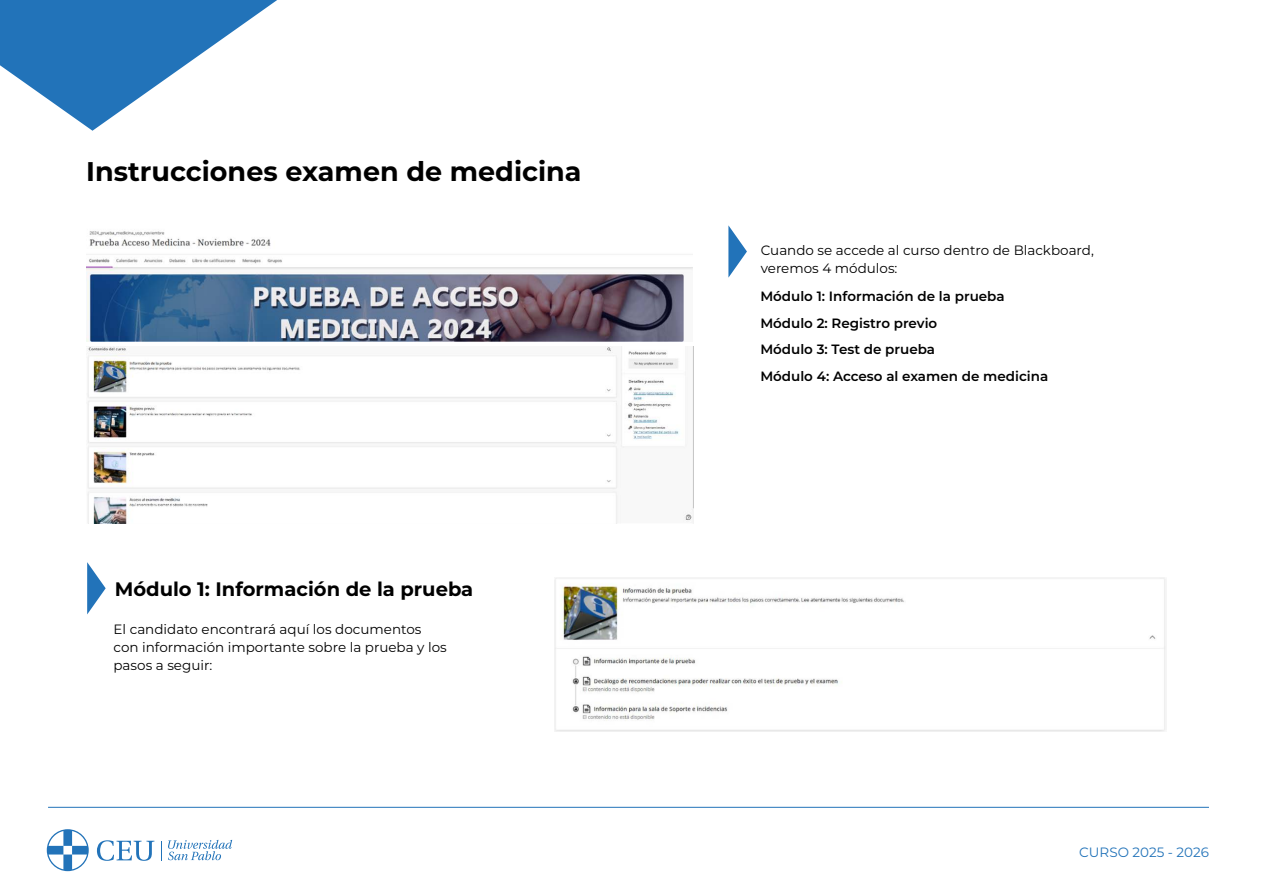
<style>
.page{position:relative;width:1263px;height:893px;background:#fff}
.page>*{position:absolute;margin:0;border:0;box-sizing:border-box;transform-origin:0 0}
.t1{font:700 27px "Montserrat";color:#000}
.t2{font:700 19.5px "Montserrat";color:#000}
.t3{font:13.5px/18px "Montserrat";color:#000}
.t4{font:600 13.5px/26.5px "Montserrat";color:#000}
.t5{font:13.5px "Montserrat";color:#2273b9}
</style>
<div class="page">
<svg style="left:161px;top:841px;width:1px;height:19px"></svg>
<svg style="left:168px;top:840px;width:64px;height:20px"></svg>
<svg style="left:97px;top:840px;width:57px;height:21px"></svg>
<svg style="left:47px;top:829px;width:42px;height:42px"></svg>
<hr style="left:48px;top:807px;width:1161px;height:1px;background:#2273b9">
<svg style="left:0;top:0;width:277px;height:131px"></svg>
<img style="left:87px;top:346px;width:606px;height:178px">
<img style="left:86px;top:231px;width:607px;height:110px">
<svg style="left:728px;top:225px;width:19px;height:53px"></svg>
<svg style="left:87px;top:562px;width:19px;height:52px"></svg>
<img style="left:554px;top:577px;width:612px;height:155px">
<h1 class="t1" style="left:86px;top:152px;width:497px">Instrucciones examen de medicina</h1>
<h2 class="t2" style="left:115px;top:575px;width:360px">Módulo 1: Información de la prueba</h2>
<p class="t3" style="left:114px;top:620px;width:335px">El candidato encontrará aquí los documentos con información importante sobre la prueba y los pasos a seguir:</p>
<p class="t3" style="left:761px;top:241px;width:335px">Cuando se accede al curso dentro de Blackboard, veremos 4 módulos:</p>
<p class="t4" style="left:760px;top:283px;width:289px">Módulo 1: Información de la prueba<br>Módulo 2: Registro previo<br>Módulo 3: Test de prueba<br>Módulo 4: Acceso al examen de medicina</p>
<p class="t5" style="left:1079px;top:843px;width:131px">CURSO 2025 - 2026</p>
</div>
